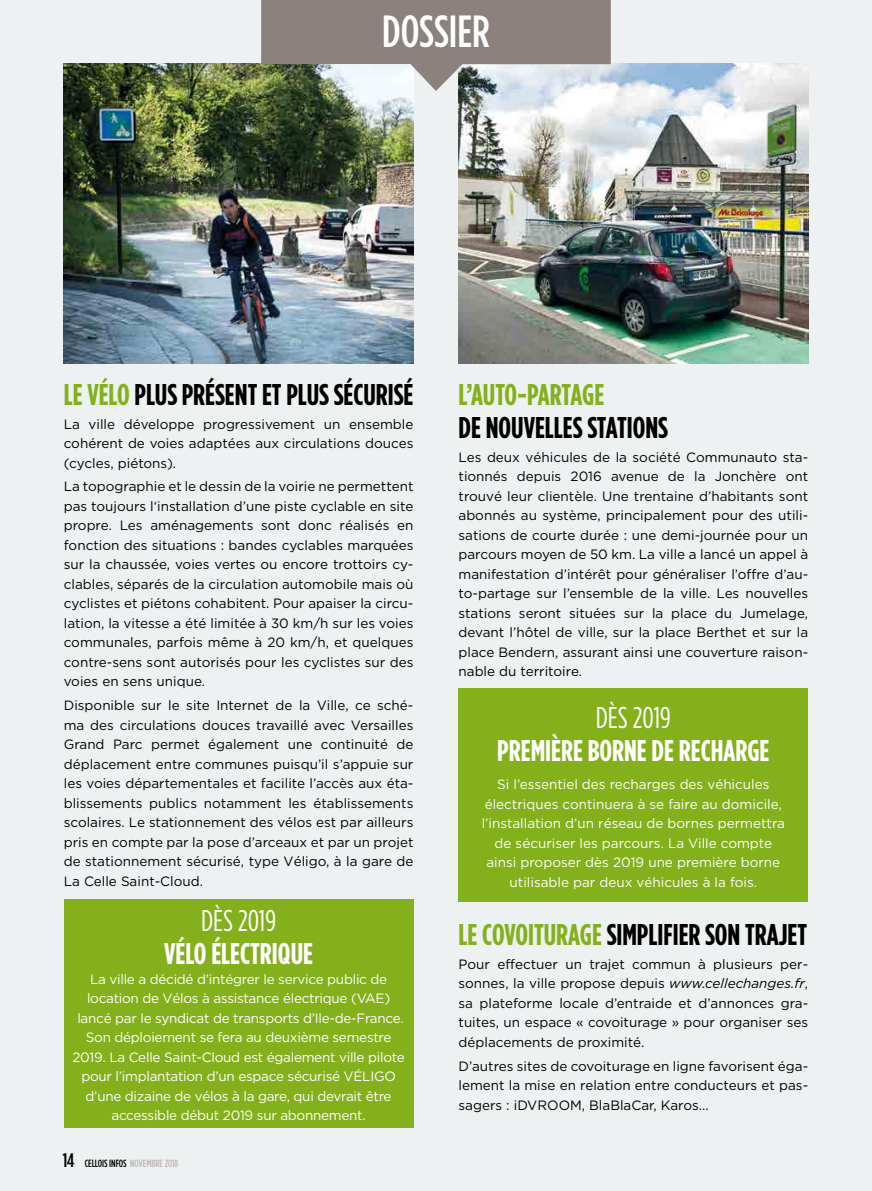
<style>
.page{position:relative;width:872px;height:1191px;background:#eef1f2}
.page>*{position:absolute;margin:0;border:0;box-sizing:border-box;transform-origin:0 0}
.t1{font:500 condensed 45px "Gotham";color:#fff}
.t2{font:700 condensed 30px "Gotham";color:#000}
.t3{font:700 condensed 30px "Gotham";color:#fff}
.t4{font:condensed 30px "Gotham";color:#fff}
.t5{font:700 condensed 30px "Gotham";letter-spacing:-.005em;color:#84b01c}
.t6{font:13.5px/19.5px "Gotham";color:#000;text-align:justify}
.t7{font:13.5px/19.5px "Gotham";letter-spacing:-.02em;color:#fff;text-align:center}
.t8{font:13.5px/19.5px "Gotham";color:#fff;text-align:center}
.t9{font:500 condensed 10.5px "Gotham";color:#000}
.s1{color:#84b01c}
.s2{font-size:19.5px}
.s3{color:#bbb6b3}
.s4{font-style:italic}
</style>
<div class="page">
<img style="left:458px;top:64px;width:350px;height:300px">
<img style="left:64px;top:64px;width:349px;height:300px">
<svg style="left:261px;top:0;width:350px;height:91px;background:#999490"></svg>
<div style="left:64px;top:899px;width:349px;height:228px;background:#84b01c"></div>
<div style="left:458px;top:688px;width:350px;height:213px;background:#84b01c"></div>
<h1 class="t1" style="left:382px;top:6px;width:109px">DOSSIER</h1>
<h2 class="t2" style="left:64px;top:377px;width:351px"><span class="s1">LE VÉLO</span> PLUS PRÉSENT ET PLUS SÉCURISÉ</h2>
<p class="t6" style="left:64px;top:414px;width:351px">La ville développe progressivement un ensemble cohérent de voies adaptées aux circulations douces (cycles, piétons).</p>
<p class="t6" style="left:64px;top:476px;width:351px">La topographie et le dessin de la voirie ne permettent pas toujours l‘installation d’une piste cyclable en site propre. Les aménagements sont donc réalisés en fonction des situations : bandes cyclables marquées sur la chaussée, voies vertes ou encore trottoirs cy&shy;clables, séparés de la circulation automobile mais où cyclistes et piétons cohabitent. Pour apaiser la circu&shy;lation, la vitesse a été limitée à 30 km/h sur les voies communales, parfois même à 20 km/h, et quelques contre-sens sont autorisés pour les cyclistes sur des voies en sens unique.</p>
<p class="t6" style="left:64px;top:695px;width:351px">Disponible sur le site Internet de la Ville, ce sché&shy;ma des circulations douces travaillé avec Versailles Grand Parc permet également une continuité de déplacement entre communes puisqu’il s’appuie sur les voies départementales et facilite l’accès aux éta&shy;blissements publics notamment les établissements scolaires. Le stationnement des vélos est par ailleurs pris en compte par la pose d’arceaux et par un projet de stationnement sécurisé, type Véligo, à la gare de La Celle Saint-Cloud.</p>
<h2 class="t4" style="left:201px;top:904px;width:77px">DÈS 2019</h2>
<h2 class="t3" style="left:164px;top:936px;width:150px">VÉLO ÉLECTRIQUE</h2>
<p class="t7" style="left:72px;top:969px;width:334px">La ville a décidé d’intégrer le service public de location de Vélos à assistance électrique (VAE) lancé par le syndicat de transports d’Ile-de-France.<br>Son déploiement se fera au deuxième semestre 2019. La Celle Saint-Cloud est également ville pilote pour l’implantation d’un espace sécurisé VÉLIGO d’une dizaine de vélos à la gare, qui devrait être accessible début 2019 sur abonnement.</p>
<p class="t9" style="left:63px;top:1157px;width:117px"><span class="s2">14</span> CELLOIS INFOS <span class="s3">NOVEMBRE 2018</span></p>
<h2 class="t5" style="left:458px;top:378px;width:147px">L’AUTO-PARTAGE</h2>
<h2 class="t2" style="left:458px;top:411px;width:211px">DE NOUVELLES STATIONS</h2>
<p class="t6" style="left:458px;top:447px;width:351px">Les deux véhicules de la société Communauto sta&shy;tionnés depuis 2016 avenue de la Jonchère ont trouvé leur clientèle. Une trentaine d’habitants sont abonnés au système, principalement pour des utili&shy;sations de courte durée : une demi-journée pour un parcours moyen de 50 km. La ville a lancé un appel à manifestation d’intérêt pour généraliser l’offre d’au&shy;to-partage sur l’ensemble de la ville. Les nouvelles stations seront situées sur la place du Jumelage, devant l’hôtel de ville, sur la place Berthet et sur la place Bendern, assurant ainsi une couverture raison&shy;nable du territoire.</p>
<h2 class="t4" style="left:596px;top:701px;width:77px">DÈS 2019</h2>
<h2 class="t3" style="left:497px;top:734px;width:274px">PREMIÈRE BORNE DE RECHARGE</h2>
<p class="t8" style="left:482px;top:774px;width:305px">Si l’essentiel des recharges des véhicules électriques continuera à se faire au domicile, l’installation d’un réseau de bornes permettra de sécuriser les parcours. La Ville compte ainsi proposer dès 2019 une première borne utilisable par deux véhicules à la fois.</p>
<h2 class="t2" style="left:458px;top:917px;width:350px"><span class="s1">LE COVOITURAGE</span> SIMPLIFIER SON TRAJET</h2>
<p class="t6" style="left:458px;top:954px;width:351px">Pour effectuer un trajet commun à plusieurs per&shy;sonnes, la ville propose depuis <span class="s4">www.cellechanges.fr</span>, sa plateforme locale d’entraide et d’annonces gra&shy;tuites, un espace « covoiturage » pour organiser ses déplacements de proximité.</p>
<p class="t6" style="left:458px;top:1055px;width:351px">D’autres sites de covoiturage en ligne favorisent éga&shy;lement la mise en relation entre conducteurs et pas&shy;sagers : iDVROOM, BlaBlaCar, Karos...</p>
</div>
